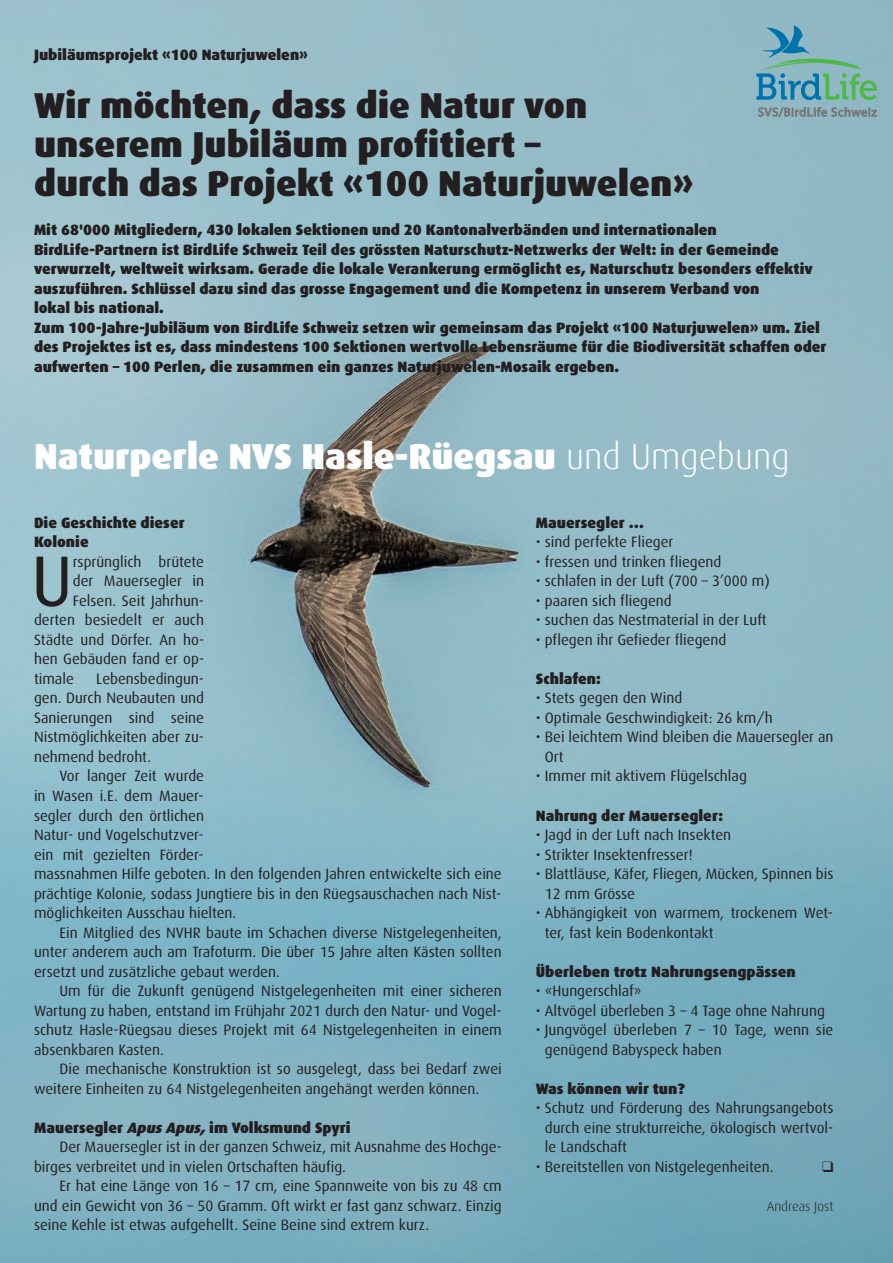
<style>
.page{position:relative;width:893px;height:1263px;background:#fff}
.page>*{position:absolute;margin:0;border:0;box-sizing:border-box;transform-origin:0 0}
.t1{font:71.7px "Dax";color:#231f20}
.t2{font:900 36px/39px "Dax";color:#231f20}
.t3{font:900 36px "Dax";color:#fff}
.t4{font:15px/19.5px "Dax";color:#231f20;text-align:justify}
.t5{font:900 15px/19.5px "Dax";color:#231f20}
.t6{font:300 13.5px "Dax";color:#231f20}
.s1{font-weight:300}
.s2{font-style:italic}
</style>
<div class="page">
<img style="left:0;top:0;width:893px;height:1263px">
<svg style="left:756px;top:26px;width:121px;height:91px"></svg>
<svg style="left:823px;top:1161px;width:10px;height:10px"></svg>
<p class="t5" style="left:34px;top:46px;width:275px">Jubiläumsprojekt «100 Naturjuwelen»</p>
<h2 class="t2" style="left:34px;top:89px;width:661px">Wir möchten, dass die Natur von unserem Jubiläum profitiert –<br>durch das Projekt «100 Naturjuwelen»</h2>
<p class="t5" style="left:34px;top:221px;width:794px">Mit 68'000 Mitgliedern, 430 lokalen Sektionen und 20 Kantonalverbänden und internationalen BirdLife-Partnern ist BirdLife Schweiz Teil des grössten Naturschutz-Netzwerks der Welt: in der Gemeinde verwurzelt, weltweit wirksam. Gerade die lokale Verankerung ermöglicht es, Naturschutz besonders effektiv auszuführen. Schlüssel dazu sind das grosse Engagement und die Kompetenz in unserem Verband von<br>lokal bis national.<br>Zum 100-Jahre-Jubiläum von BirdLife Schweiz setzen wir gemeinsam das Projekt «100 Naturjuwelen» um. Ziel des Projektes ist es, dass mindestens 100 Sektionen wertvolle Lebensräume für die Biodiversität schaffen oder aufwerten – 100 Perlen, die zusammen ein ganzes Naturjuwelen-Mosaik ergeben.</p>
<h2 class="t3" style="left:34px;top:441px;width:757px">Naturperle NVS Hasle-Rüegsau <span class="s1">und Umgebung</span></h2>
<p class="t5" style="left:34px;top:514px;width:152px">Die Geschichte dieser<br>Kolonie</p>
<h1 class="t1" style="left:31px;top:550px;width:43px">U</h1>
<p class="t4" style="left:73px;top:553px;width:133px">rsprünglich brütete</p>
<p class="t4" style="left:73px;top:572px;width:133px">der Mauersegler in</p>
<p class="t4" style="left:73px;top:592px;width:133px">Felsen. Seit Jahrhun-</p>
<p class="t4" style="left:34px;top:611px;width:172px">derten besiedelt er auch</p>
<p class="t4" style="left:34px;top:631px;width:172px">Städte und Dörfer. An ho-</p>
<p class="t4" style="left:34px;top:650px;width:172px">hen Gebäuden fand er op-</p>
<p class="t4" style="left:34px;top:670px;width:41px">timale</p>
<p class="t4" style="left:34px;top:670px;width:172px;text-indent:62px">Lebensbedingun&shy;gen. Durch Neubauten und Sanierungen sind seine Nistmöglichkeiten aber zu&shy;nehmend bedroht.</p>
<p class="t4" style="left:34px;top:767px;width:172px;text-indent:26px">Vor langer Zeit wurde in Wasen i.E. dem Mauer&shy;segler durch den örtlichen Natur- und Vogelschutzver&shy;ein mit gezielten Förder-</p>
<p class="t4" style="left:34px;top:865px;width:469px">massnahmen Hilfe geboten. In den folgenden Jahren entwickelte sich eine prächtige Kolonie, sodass Jungtiere bis in den Rüegsauschachen nach Nist&shy;möglichkeiten Ausschau hielten.</p>
<p class="t4" style="left:34px;top:923px;width:469px;text-indent:26px">Ein Mitglied des NVHR baute im Schachen diverse Nistgelegenheiten, unter anderem auch am Trafoturm. Die über 15 Jahre alten Kästen sollten ersetzt und zusätzliche gebaut werden.</p>
<p class="t4" style="left:34px;top:982px;width:469px;text-indent:26px">Um für die Zukunft genügend Nistgelegenheiten mit einer sicheren Wartung zu haben, entstand im Frühjahr 2021 durch den Natur- und Vogel&shy;schutz Hasle-Rüegsau dieses Projekt mit 64 Nistgelegenheiten in einem absenkbaren Kasten.</p>
<p class="t4" style="left:34px;top:1060px;width:469px;text-indent:26px">Die mechanische Konstruktion ist so ausgelegt, dass bei Bedarf zwei weitere Einheiten zu 64 Nistgelegenheiten angehängt werden können.</p>
<p class="t5" style="left:34px;top:1118px;width:318px">Mauersegler <span class="s2">ApusApus,</span> im Volksmund Spyri</p>
<p class="t4" style="left:60px;top:1138px;width:444px">Der Mauersegler ist in der ganzen Schweiz, mit Ausnahme des Hochge-</p>
<p class="t4" style="left:34px;top:1157px;width:313px">birges verbreitet und in vielen Ortschaften häufig.</p>
<p class="t4" style="left:60px;top:1177px;width:444px">Er hat eine Länge von 16 – 17 cm, eine Spannweite von bis zu 48 cm</p>
<p class="t4" style="left:34px;top:1196px;width:469px">und ein Gewicht von 36 – 50 Gramm. Oft wirkt er fast ganz schwarz. Einzig</p>
<p class="t4" style="left:34px;top:1216px;width:397px">seine Kehle ist etwas aufgehellt. Seine Beine sind extrem kurz.</p>
<p class="t5" style="left:536px;top:514px;width:110px">Mauersegler …</p>
<p class="t4" style="left:536px;top:533px;width:139px">• sind perfekte Flieger</p>
<p class="t4" style="left:536px;top:553px;width:187px">• fressen und trinken fliegend</p>
<p class="t4" style="left:536px;top:572px;width:236px">• schlafen in der Luft (700 – 3’000 m)</p>
<p class="t4" style="left:536px;top:592px;width:138px">• paaren sich fliegend</p>
<p class="t4" style="left:536px;top:611px;width:232px">• suchen das Nestmaterial in der Luft</p>
<p class="t4" style="left:536px;top:631px;width:192px">• pflegen ihr Gefieder fliegend</p>
<p class="t5" style="left:536px;top:670px;width:67px">Schlafen:</p>
<p class="t4" style="left:536px;top:689px;width:148px">• Stets gegen den Wind</p>
<p class="t4" style="left:536px;top:709px;width:238px">• Optimale Geschwindigkeit: 26 km/h</p>
<p class="t4" style="left:545px;top:728px;width:290px;text-indent:-9px">• Bei leichtem Wind bleiben die Mauersegler an<br>Ort</p>
<p class="t4" style="left:536px;top:767px;width:213px">• Immer mit aktivem Flügelschlag</p>
<p class="t5" style="left:536px;top:806px;width:189px">Nahrung der Mauersegler:</p>
<p class="t4" style="left:536px;top:826px;width:197px">• Jagd in der Luft nach Insekten</p>
<p class="t4" style="left:536px;top:845px;width:159px">• Strikter Insektenfresser!</p>
<p class="t4" style="left:545px;top:865px;width:290px;text-indent:-9px">• Blattläuse, Käfer, Fliegen, Mücken, Spinnen bis<br>12 mm Grösse</p>
<p class="t4" style="left:545px;top:904px;width:290px;text-indent:-9px">• Abhängigkeit von warmem, trockenem Wet&shy;ter, fast kein Bodenkontakt</p>
<p class="t5" style="left:536px;top:962px;width:261px">Überleben trotz Nahrungsengpässen</p>
<p class="t4" style="left:536px;top:982px;width:107px">• «Hungerschlaf»</p>
<p class="t4" style="left:536px;top:1001px;width:291px">• Altvögel überleben 3 – 4 Tage ohne Nahrung</p>
<p class="t4" style="left:545px;top:1021px;width:290px;text-indent:-9px">• Jungvögel überleben 7 – 10 Tage, wenn sie genügend Babyspeck haben</p>
<p class="t5" style="left:536px;top:1079px;width:151px">Was können wir tun?</p>
<p class="t4" style="left:545px;top:1099px;width:290px;text-indent:-9px">• Schutz und Förderung des Nahrungsangebots durch eine strukturreiche, ökologisch wertvol&shy;le Landschaft</p>
<p class="t4" style="left:536px;top:1157px;width:239px">• Bereitstellen von Nistgelegenheiten.</p>
<p class="t6" style="left:767px;top:1201px;width:68px">Andreas Jost</p>
</div>
